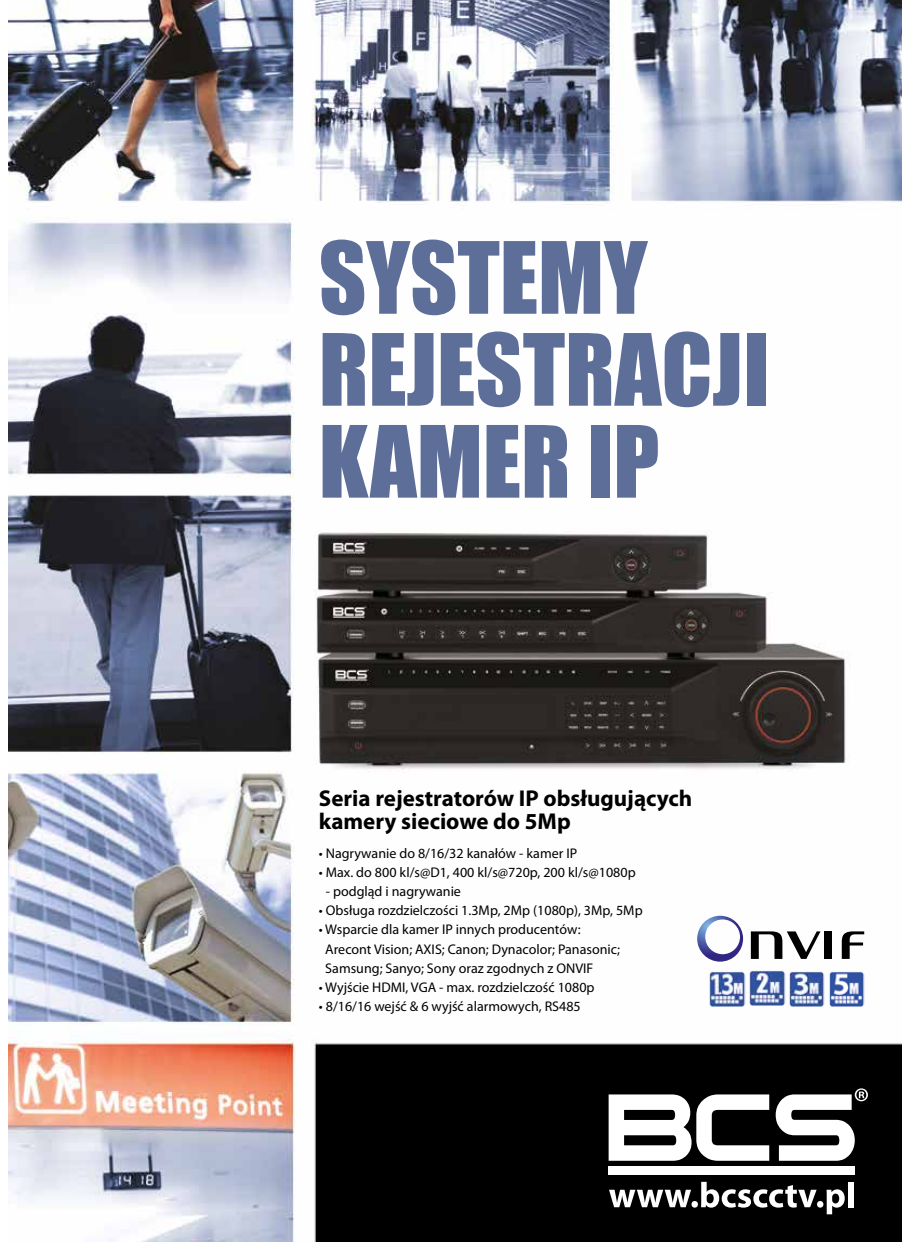
<style>
.page{position:relative;width:902px;height:1242px;background:#fff}
.page>*{position:absolute;margin:0;border:0;box-sizing:border-box;transform-origin:0 0}
.t1{font:91.95px/91.9px "Impact";color:#5d6e98}
.t2{font:700 22.95px/23px "Myriad Pro";color:#000}
.t3{font:14.1px/19.2px "Myriad Pro";color:#000}
</style>
<div class="page">
<img style="left:9px;top:0;width:892px;height:1242px">
<img style="left:306px;top:479px;width:573px;height:348px">
<div style="left:608px;top:1166px;width:246px;height:9px;background:#fff"></div>
<svg style="left:608px;top:1088px;width:259px;height:72px"></svg>
<svg style="left:609px;top:1181px;width:207px;height:26px"></svg>
<svg style="left:816px;top:1201px;width:7px;height:6px"></svg>
<svg style="left:826px;top:1189px;width:18px;height:25px"></svg>
<div style="left:848px;top:1181px;width:5px;height:26px;background:#fff"></div>
<img style="left:708px;top:970px;width:37px;height:37px">
<img style="left:748px;top:969px;width:37px;height:37px">
<img style="left:788px;top:970px;width:36px;height:37px">
<img style="left:828px;top:970px;width:36px;height:37px">
<div style="left:824px;top:931px;width:8px;height:28px;background:#000"></div>
<svg style="left:750px;top:931px;width:70px;height:28px"></svg>
<svg style="left:841px;top:931px;width:23px;height:28px"></svg>
<svg style="left:697px;top:915px;width:46px;height:46px"></svg>
<h1 class="t1" style="left:319px;top:229px;width:452px">SYSTEMY<br>REJESTRACJI<br>KAMER IP</h1>
<h2 class="t2" style="left:319px;top:786px;width:375px">Seria rejestratorów IP obsługujących kamery sieciowe do 5Mp</h2>
<p class="t3" style="left:319px;top:843px;width:260px">• Nagrywanie do 8/16/32 kanałów - kamer IP</p>
<p class="t3" style="left:319px;top:862px;width:318px">• Max. do 800 kl/s@D1, 400 kl/s@720p, 200 kl/s@1080p</p>
<p class="t3" style="left:326px;top:881px;width:137px">- podgląd i nagrywanie</p>
<p class="t3" style="left:319px;top:900px;width:325px">• Obsługa rozdzielczości 1.3Mp, 2Mp (1080p), 3Mp, 5Mp</p>
<p class="t3" style="left:325px;top:920px;width:296px;text-indent:-6px">• Wsparcie dla kamer IP innych producentów:<br>Arecont Vision; AXIS; Canon; Dynacolor; Panasonic;<br>Samsung; Sanyo; Sony oraz zgodnych z ONVIF</p>
<p class="t3" style="left:319px;top:977px;width:277px">• Wyjście HDMI, VGA - max. rozdzielczość 1080p</p>
<p class="t3" style="left:319px;top:996px;width:263px">• 8/16/16 wejść &amp; 6 wyjść alarmowych, RS485</p>
</div>
